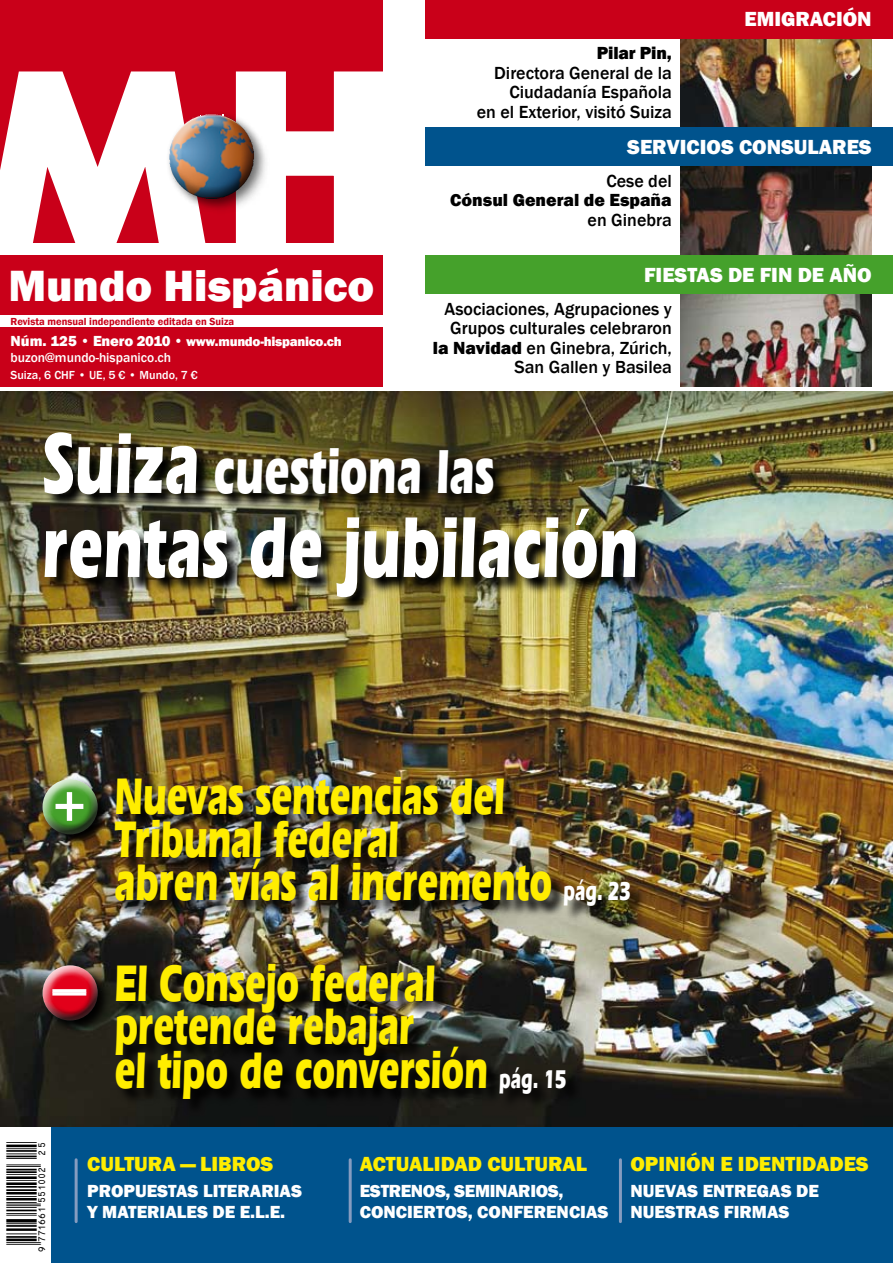
<style>
.page{position:relative;width:893px;height:1263px;background:#fff}
.page>*{position:absolute;margin:0;border:0;box-sizing:border-box;transform-origin:0 0}
.t1{font:700 220.5px "Century Gothic";color:#fff;scale:1.08 1}
.t2{font:700 90px "Eras IT Cby BT";letter-spacing:.01em;color:#fff;scale:.67 1}
.t3{font:700 65.25px "Eras IT Cby BT";letter-spacing:.01em;color:#fff;scale:.67 1}
.t4{font:700 54px/43.2px "Eras IT Cby BT";color:#ffed00;scale:.67 1}
.t5{font:700 54px "Myriad Pro";color:#fff}
.t6{font:800 45px "Franklin Gothic";color:#fff}
.t7{font:700 36px "Myriad Pro";color:#fff}
.t8{font:800 21px "Franklin Gothic";color:#ffed00}
.t9{font:800 21px "Franklin Gothic";color:#fff}
.t10{font:500 18px/19.5px "Franklin Gothic";color:#000;text-align:right}
.t11{font:800 18px/21.6px "Franklin Gothic";color:#fff}
.t12{font:800 18px "Franklin Gothic";color:#000}
.t13{font:800 18px "Franklin Gothic";letter-spacing:-.02em;color:#fff}
.t14{font:500 13.5px/16.2px "Franklin Gothic";color:#fff}
.t15{font:500 12px "Franklin Gothic";color:#fff}
.t16{font:600 10.5px "Franklin Gothic";color:#c90019}
.s1{font-weight:800;font-size:15px}
.s2{font-weight:800}
.s3{font-size:90px}
.s4{font-size:27px;color:#fff}
</style>
<div class="page">
<div style="left:0;top:1127px;width:893px;height:136px;background:#00538d"></div>
<img style="left:681px;top:38px;width:190px;height:90px">
<img style="left:681px;top:293px;width:190px;height:94px">
<img style="left:681px;top:166px;width:190px;height:89px">
<div style="left:425px;top:0;width:468px;height:38px;background:#c90019"></div>
<div style="left:425px;top:128px;width:468px;height:38px;background:#00538d"></div>
<div style="left:425px;top:255px;width:468px;height:38px;background:#45a12b"></div>
<div style="left:0;top:1127px;width:51px;height:136px;background:#fff"></div>
<div style="left:0;top:0;width:383px;height:242px;background:#c90019"></div>
<div style="left:0;top:255px;width:383px;height:60px;background:#c90019"></div>
<svg style="left:0;top:71px;width:383px;height:172px"></svg>
<div style="left:168px;top:114px;width:94px;height:59px;background:#fff;opacity:.6"></div>
<div style="left:168px;top:118px;width:111px;height:107px;background:#000;opacity:.9"></div>
<div style="left:0;top:327px;width:383px;height:60px;background:#c90019"></div>
<hr style="left:75px;top:1160px;width:3px;height:61px;background:#859cc0">
<hr style="left:349px;top:1160px;width:3px;height:61px;background:#859cc0">
<hr style="left:619px;top:1160px;width:3px;height:61px;background:#859cc0">
<img style="left:0;top:391px;width:893px;height:736px">
<img style="left:116px;top:779px;width:530px;height:144px">
<img style="left:45px;top:433px;width:607px;height:182px">
<div style="left:40px;top:777px;width:72px;height:71px;background:#000;opacity:.98"></div>
<div style="left:42px;top:776px;width:58px;height:41px;background:#fff;opacity:.75"></div>
<div style="left:42px;top:787px;width:58px;height:48px;background:#000;opacity:.75"></div>
<img style="left:116px;top:965px;width:466px;height:151px">
<div style="left:40px;top:963px;width:72px;height:71px;background:#000;opacity:.98"></div>
<div style="left:42px;top:962px;width:58px;height:41px;background:#fff;opacity:.75"></div>
<div style="left:42px;top:973px;width:58px;height:48px;background:#000;opacity:.75"></div>
<h1 class="t1" style="left:-12px;top:21px;width:380px">MH</h1>
<h3 class="t6" style="left:8px;top:256px;width:367px">MUNDO HISPÁNICO</h3>
<p class="t14" style="left:11px;top:334px;width:333px"><span class="s1">NÚM. 125 • ENERO 2010 •</span> <span class="s2">WWW.MUNDO-HISPANICO.CH </span>buzon@mundo-hispanico.ch</p>
<p class="t15" style="left:11px;top:367px;width:189px">Suiza, 6 CHF • UE, 5 € • Mundo, 7 €</p>
<p class="t16" style="left:11px;top:315px;width:225px">Revista mensual independiente editada en Suiza</p>
<p class="t12" style="left:597px;top:42px;width:76px">PILAR PIN,</p>
<p class="t10" style="left:477px;top:63px;width:197px">Directora General de la<br>Ciudadanía Española<br>en el Exterior, visitó Suiza</p>
<p class="t9" style="left:744px;top:6px;width:129px">EMIGRACIÓN</p>
<p class="t9" style="left:627px;top:133px;width:246px">SERVICIOS CONSULARES</p>
<p class="t10" style="left:606px;top:171px;width:67px">Cese del</p>
<p class="t12" style="left:450px;top:189px;width:223px">CÓNSUL GENERAL DE ESPAÑA</p>
<p class="t10" style="left:588px;top:210px;width:86px">en Ginebra</p>
<p class="t9" style="left:644px;top:261px;width:229px">FIESTAS DE FIN DE AÑO</p>
<p class="t10" style="left:433px;top:299px;width:241px">Asociaciones, Agrupaciones y<br>Grupos culturales celebraron<br><span class="s2">LA NAVIDAD</span> en Ginebra, Zúrich,<br>San Gallen y Basilea</p>
<h3 class="t3" style="left:43px;top:431px;width:676px"><span class="s3">Suiza</span> cuestiona las</h3>
<h2 class="t2" style="left:43px;top:491px;width:891px">rentas de jubilación</h2>
<h3 class="t5" style="left:53px;top:767px;width:34px">+</h3>
<h3 class="t7" style="left:52px;top:964px;width:37px">—</h3>
<h3 class="t4" style="left:115px;top:774px;width:772px">Nuevas sentencias del<br>Tribunal federal<br>abren vías al incremento <span class="s4">pág. 23</span></h3>
<h3 class="t4" style="left:115px;top:961px;width:676px">El Consejo federal pretende rebajar<br>el tipo de conversión <span class="s4">pág. 15</span></h3>
<p class="t8" style="left:87px;top:1151px;width:27px">CULTURA</p>
<p class="t8" style="left:181px;top:1151px;width:66px">— LIBROS</p>
<p class="t11" style="left:87px;top:1180px;width:216px">PROPUESTAS LITERARIAS<br>Y MATERIALES</p>
<p class="t11" style="left:212px;top:1201px;width:74px">DE E.L.E.</p>
<p class="t8" style="left:360px;top:1151px;width:229px">ACTUALIDAD CULTURAL</p>
<p class="t11" style="left:360px;top:1180px;width:22px">ESTRENOS</p>
<p class="t13" style="left:446px;top:1179px;width:119px">, SEMINARIOS,</p>
<p class="t11" style="left:360px;top:1201px;width:23px">CONCIERTOS</p>
<p class="t11" style="left:468px;top:1201px;width:142px">, CONFERENCIAS</p>
<p class="t8" style="left:630px;top:1151px;width:27px">OPINIÓN</p>
<p class="t8" style="left:720px;top:1151px;width:31px">E IDENTIDADES</p>
<p class="t11" style="left:630px;top:1180px;width:25px">NUEVAS</p>
<p class="t11" style="left:703px;top:1180px;width:12px">ENTREGAS</p>
<p class="t11" style="left:796px;top:1180px;width:12px">DE</p>
<p class="t11" style="left:630px;top:1201px;width:12px">NUESTRAS</p>
<p class="t11" style="left:724px;top:1201px;width:12px">FIRMAS</p>
</div>
